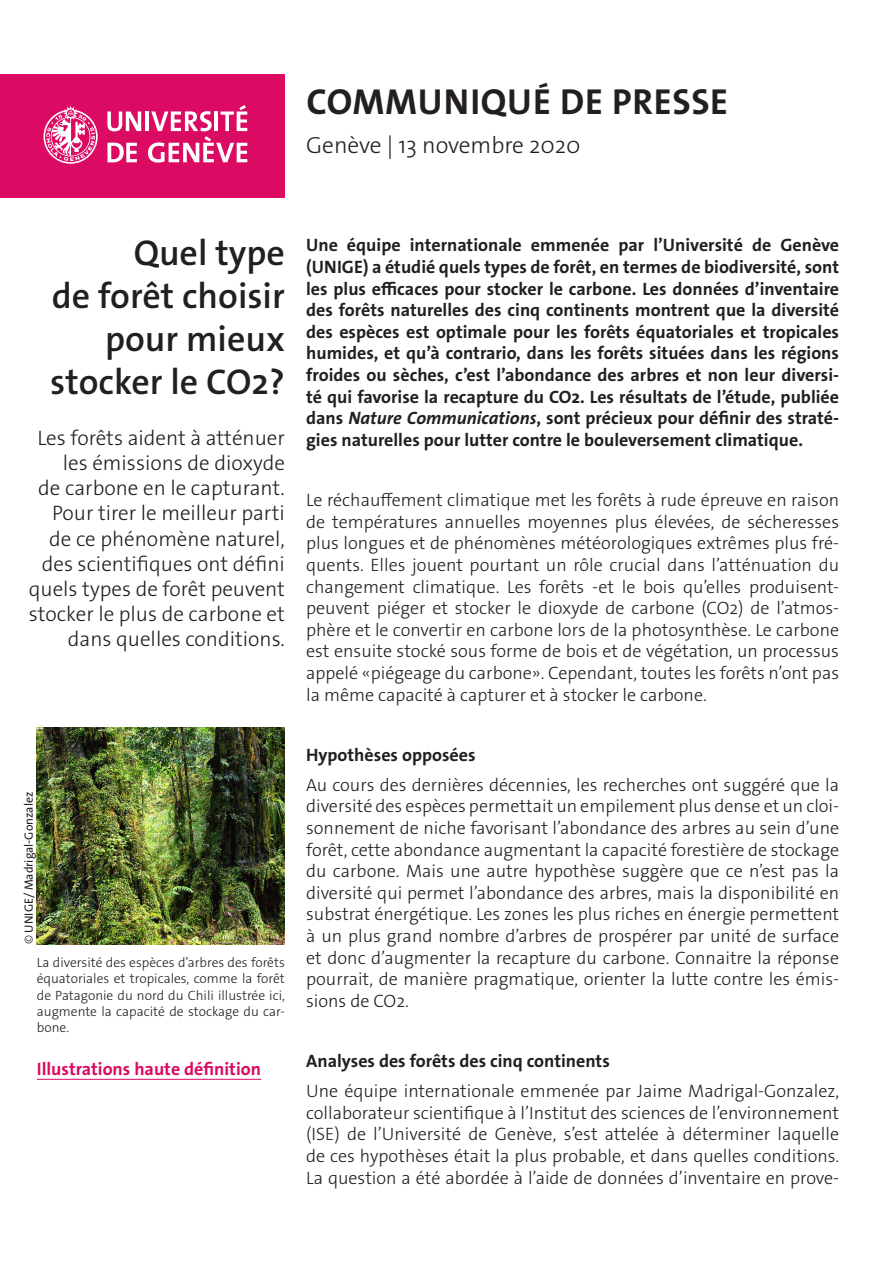
<style>
.page{position:relative;width:893px;height:1263px;background:#fff}
.page>*{position:absolute;margin:0;border:0;box-sizing:border-box;transform-origin:0 0}
._4__texte_courant{font:700 36.3px "The Sans Os F";letter-spacing:.02em;color:#231f20}
._1__grand_titre{font:600 36px/43.2px "The Sans Os F";color:#231f20;text-align:right}
._4__texte_courant-2{font:300 23.4px "The Sans Os F";color:#231f20}
._1__grand_titre-2{font:300 21px/25.2px "The Sans Os F";color:#231f20;text-align:right}
._4__texte_courant-3{font:300 18px/21.6px "The Sans Os F";color:#231f20;text-align:justify}
._4__texte_courant-4{font:700 18px/21.6px "The Sans Os F";color:#231f20;text-align:justify}
.t1{font:700 18px "The Sans Os F";color:#db0a62}
.t2{font:300 13.5px/16.2px "The Sans Os F";color:#231f20;text-align:justify}
.t3{font:12px "The Sans Os F";color:#231f20}
.s1{font-weight:300}
.s2{font-style:italic}
</style>
<div class="page">
<div style="left:0;top:74px;width:285px;height:124px;background:#db0a62"></div>
<svg style="left:44px;top:106px;width:54px;height:58px"></svg>
<svg style="left:107px;top:111px;width:34px;height:20px"></svg>
<hr style="left:145px;top:111px;width:4px;height:20px;background:#fff">
<svg style="left:107px;top:143px;width:30px;height:19px"></svg>
<svg style="left:148px;top:105px;width:99px;height:58px"></svg>
<img style="left:37px;top:727px;width:248px;height:217px">
<hr style="left:37px;top:1079px;width:224px;height:1px;background:#db0a62">
<p class="_4__texte_courant" style="left:306px;top:78px;width:423px">COMMUNIQUÉ DE PRESSE</p>
<p class="_4__texte_courant-2" style="left:306px;top:130px;width:276px">Genève | 13 novembre 2020</p>
<p class="_1__grand_titre" style="left:50px;top:231px;width:236px">Quel type<br>de forêt choisir pour mieux stocker le CO2?</p>
<p class="_1__grand_titre-2" style="left:29px;top:425px;width:258px">Les forêts aident à atténuer les émissions de dioxyde<br>de carbone en le capturant.<br>Pour tirer le meilleur parti de ce phénomène naturel, des scientifiques ont défini quels types de forêt peuvent stocker le plus de carbone et dans quelles conditions.</p>
<p class="t3" style="left:21px;top:944px;width:154px;rotate:-90deg"><span class="s1">©</span> UNIGE/ Madrigal-Gonzalez</p>
<p class="t2" style="left:37px;top:955px;width:250px">La diversité des espèces d’arbres des forêts équatoriales et tropicales, comme la forêt de Patagonie du nord du Chili illustrée ici, augmente la capacité de stockage du car&shy;bone.</p>
<p class="t1" style="left:37px;top:1057px;width:226px">Illustrations haute définition</p>
<p class="_4__texte_courant-4" style="left:306px;top:235px;width:534px">Une équipe internationale emmenée par l’Université de Genève (UNIGE) a étudié quels types de forêt, en termes de biodiversité, sont les plus efficaces pour stocker le carbone. Les données d’inventaire des forêts naturelles des cinq continents montrent que la diversité des espèces est optimale pour les forêts équatoriales et tropicales humides, et qu’à contrario, dans les forêts situées dans les régions froides ou sèches, c’est l’abondance des arbres et non leur diversi&shy;té qui favorise la recapture du CO2. Les résultats de l’étude, publiée dans <span class="s2">Nature Communications</span>, sont précieux pour définir des straté&shy;gies naturelles pour lutter contre le bouleversement climatique.</p>
<p class="_4__texte_courant-3" style="left:306px;top:489px;width:534px">Le réchauffement climatique met les forêts à rude épreuve en raison de températures annuelles moyennes plus élevées, de sécheresses plus longues et de phénomènes météorologiques extrêmes plus fré&shy;quents. Elles jouent pourtant un rôle crucial dans l’atténuation du changement climatique. Les forêts -et le bois qu’elles produisent&shy;peuvent piéger et stocker le dioxyde de carbone (CO2) de l’atmos&shy;phère et le convertir en carbone lors de la photosynthèse. Le carbone est ensuite stocké sous forme de bois et de végétation, un processus appelé «piégeage du carbone». Cependant, toutes les forêts n’ont pas la même capacité à capturer et à stocker le carbone.</p>
<p class="_4__texte_courant-4" style="left:306px;top:744px;width:171px">Hypothèses opposées</p>
<p class="_4__texte_courant-3" style="left:306px;top:774px;width:534px">Au cours des dernières décennies, les recherches ont suggéré que la diversité des espèces permettait un empilement plus dense et un cloi&shy;sonnement de niche favorisant l’abondance des arbres au sein d’une forêt, cette abondance augmentant la capacité forestière de stockage du carbone. Mais une autre hypothèse suggère que ce n’est pas la diversité qui permet l’abondance des arbres, mais la disponibilité en substrat énergétique. Les zones les plus riches en énergie permettent à un plus grand nombre d’arbres de prospérer par unité de surface et donc d’augmenter la recapture du carbone. Connaitre la réponse pourrait, de manière pragmatique, orienter la lutte contre les émis&shy;sions de CO2.</p>
<p class="_4__texte_courant-4" style="left:306px;top:1050px;width:305px">Analyses des forêts des cinq continents</p>
<p class="_4__texte_courant-3" style="left:306px;top:1080px;width:534px">Une équipe internationale emmenée par Jaime Madrigal-Gonzalez, collaborateur scientifique à l’Institut des sciences de l’environnement (ISE) de l’Université de Genève, s’est attelée à déterminer laquelle de ces hypothèses était la plus probable, et dans quelles conditions.<br>La question a été abordée à l’aide de données d’inventaire en prove-</p>
</div>
